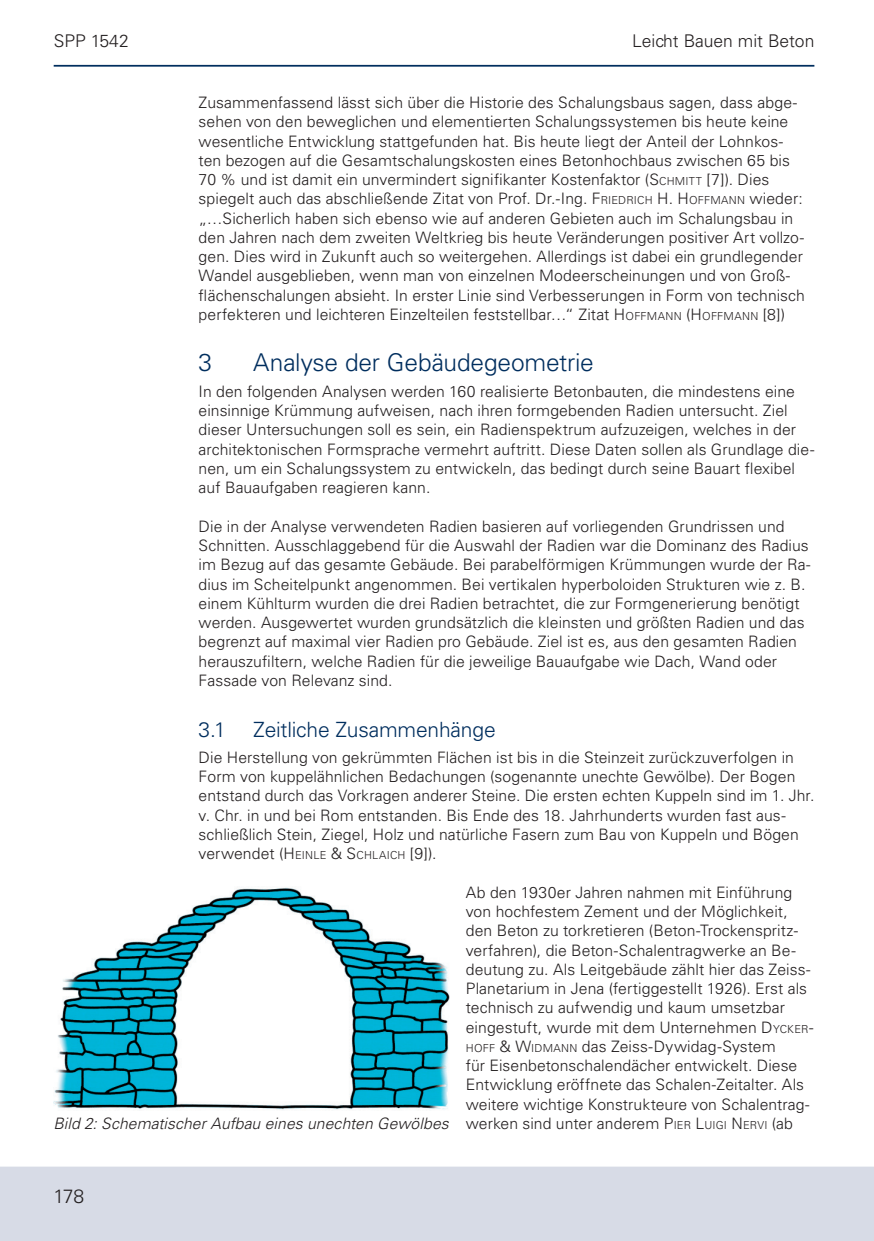
<style>
.page{position:relative;width:874px;height:1241px;background:#fff}
.page>*{position:absolute;margin:0;border:0;box-sizing:border-box;transform-origin:0 0}
.Titel_14_Pkt_4pt_hoc{font:300 24.5px "Univers LT Std";letter-spacing:-.005em;color:#002e5e}
.Titel_12_14{font:300 21px "Univers LT Std";letter-spacing:-.01em;color:#002e5e}
.t1{font:300 19.25px "Univers LT Std";color:#231f20}
.t2{font:300 17.5px "Univers LT Std";color:#231f20}
.Fliesstext{font:300 15.75px/19.2px "Univers LT Std";letter-spacing:.005em;color:#231f20}
.Bildtext{font:italic 300 15.75px "Univers LT Std";letter-spacing:.005em;color:#231f20}
.s1{font-style:inherit}
.s2{font-size:11.03px}
</style>
<div class="page">
<div style="left:0;top:1166px;width:873px;height:74px;background:#d7dbe6"></div>
<hr style="left:54px;top:65px;width:760px;height:2px;background:#002e5e">
<img style="left:54px;top:887px;width:396px;height:223px">
<p class="t2" style="left:54px;top:30px;width:76px">SPP 1542</p>
<p class="t2" style="left:632px;top:30px;width:183px">Leicht Bauen mit Beton</p>
<p class="Fliesstext" style="left:198px;top:93px;width:600px">Zusammenfassend lässt sich über die Historie des Schalungsbaus sagen, dass abge&shy;sehen von den beweglichen und elementierten Schalungssystemen bis heute keine wesentliche Entwicklung stattgefunden hat. Bis heute liegt der Anteil der Lohnkos&shy;ten bezogen auf die Gesamtschalungskosten eines Betonhochbaus zwischen 65 bis 70 % und ist damit ein unvermindert signifikanter Kostenfaktor (<span class="s1">S</span> <span class="s2">CHM</span></p>
<p class="Fliesstext" style="left:198px;top:170px;width:607px;text-indent:486px"><span class="s2">ITT</span> [7]). Dies spiegelt auch das abschließende Zitat von Prof. Dr.-Ing. <span class="s1">F</span> <span class="s2">RIEDRICH</span> <span class="s1">H. H</span><span class="s2">OFFMANN</span> wieder: „…Sicherlich haben sich ebenso wie auf anderen Gebieten auch im Schalungsbau in den Jahren nach dem zweiten Weltkrieg bis heute Veränderungen positiver Art vollzo&shy;gen. Dies wird in Zukunft auch so weitergehen. Allerdings ist dabei ein grundlegender Wandel ausgeblieben, wenn man von einzelnen Modeerscheinungen und von Groß&shy;flächenschalungen absieht. In erster Linie sind Verbesserungen in Form von technisch perfekteren und leichteren Einzelteilen feststellbar…“ Zitat <span class="s1">H</span><span class="s2">OFFMANN</span> (<span class="s1">H</span><span class="s2">OFFMANN</span> [8])</p>
<p class="Titel_14_Pkt_4pt_hoc" style="left:198px;top:347px;width:15px">3</p>
<p class="Titel_14_Pkt_4pt_hoc" style="left:253px;top:347px;width:342px">Analyse der Gebäudegeometrie</p>
<p class="Fliesstext" style="left:198px;top:382px;width:617px">In den folgenden Analysen werden 160 realisierte Betonbauten, die mindestens eine einsinnige Krümmung aufweisen, nach ihren formgebenden Radien untersucht. Ziel dieser Untersuchungen soll es sein, ein Radienspektrum aufzuzeigen, welches in der architektonischen Formsprache vermehrt auftritt. Diese Daten sollen als Grundlage die&shy;nen, um ein Schalungssystem zu entwickeln, das bedingt durch seine Bauart flexibel auf Bauaufgaben reagieren kann.</p>
<p class="Fliesstext" style="left:198px;top:516px;width:613px">Die in der Analyse verwendeten Radien basieren auf vorliegenden Grundrissen und Schnitten. Ausschlaggebend für die Auswahl der Radien war die Dominanz des Radius im Bezug auf das gesamte Gebäude. Bei parabelförmigen Krümmungen wurde der Ra&shy;dius im Scheitelpunkt angenommen. Bei vertikalen hyperboloiden Strukturen wie z. B. einem Kühlturm wurden die drei Radien betrachtet, die zur Formgenerierung benötigt werden. Ausgewertet wurden grundsätzlich die kleinsten und größten Radien und das begrenzt auf maximal vier Radien pro Gebäude. Ziel ist es, aus den gesamten Radien herauszufiltern, welche Radien für die jeweilige Bauaufgabe wie Dach, Wand oder Fassade von Relevanz sind.</p>
<p class="Titel_12_14" style="left:198px;top:716px;width:29px">3.1</p>
<p class="Titel_12_14" style="left:253px;top:716px;width:244px">Zeitliche Zusammenhänge</p>
<p class="Fliesstext" style="left:198px;top:747px;width:617px">Die Herstellung von gekrümmten Flächen ist bis in die Steinzeit zurückzuverfolgen in Form von kuppelähnlichen Bedachungen (sogenannte unechte Gewölbe). Der Bogen entstand durch das Vorkragen anderer Steine. Die ersten echten Kuppeln sind im 1. Jhr. v. Chr. in und bei Rom entstanden. Bis Ende des 18. Jahrhunderts wurden fast aus&shy;schließlich Stein, Ziegel, Holz und natürliche Fasern zum Bau von Kuppeln und Bögen verwendet (<span class="s1">H</span><span class="s2">EINLE</span> <span class="s1">&amp; S</span> <span class="s2">CH LAICH</span> [9]).</p>
<p class="Fliesstext" style="left:465px;top:882px;width:348px">Ab den 1930er Jahren nahmen mit Einführung von hochfestem Zement und der Möglichkeit, den Beton zu torkretieren (Beton-Trockenspritz&shy;verfahren), die Beton-Schalentragwerke an Be&shy;deutung zu. Als Leitgebäude zählt hier das Zeiss-Planetarium in Jena (fertiggestellt 1926). Erst als technisch zu aufwendig und kaum umsetzbar eingestuft, wurde mit dem Unternehmen <span class="s1">D</span><span class="s2">YCKER</span><span class="s1">-</span><span class="s2">H OFF</span> <span class="s1">&amp; W</span><span class="s2">IDMANN</span> das Zeiss-Dywidag-System<br>für Eisenbetonschalendächer entwickelt. Diese Entwicklung eröffnete das Schalen-Zeitalter. Als weitere wichtige Konstrukteure von Schalentrag-</p>
<p class="Bildtext" style="left:53px;top:1114px;width:396px">Bild 2: Schematischer Aufbau eines unechten Gewölbes</p>
<p class="Fliesstext" style="left:465px;top:1113px;width:328px">werken sind unter anderem <span class="s1">P</span> <span class="s2">IER</span> <span class="s1">L</span><span class="s2">UIG I</span> <span class="s1">N</span> <span class="s2">ERVI</span> (ab</p>
<p class="t1" style="left:53px;top:1184px;width:32px">178</p>
</div>
